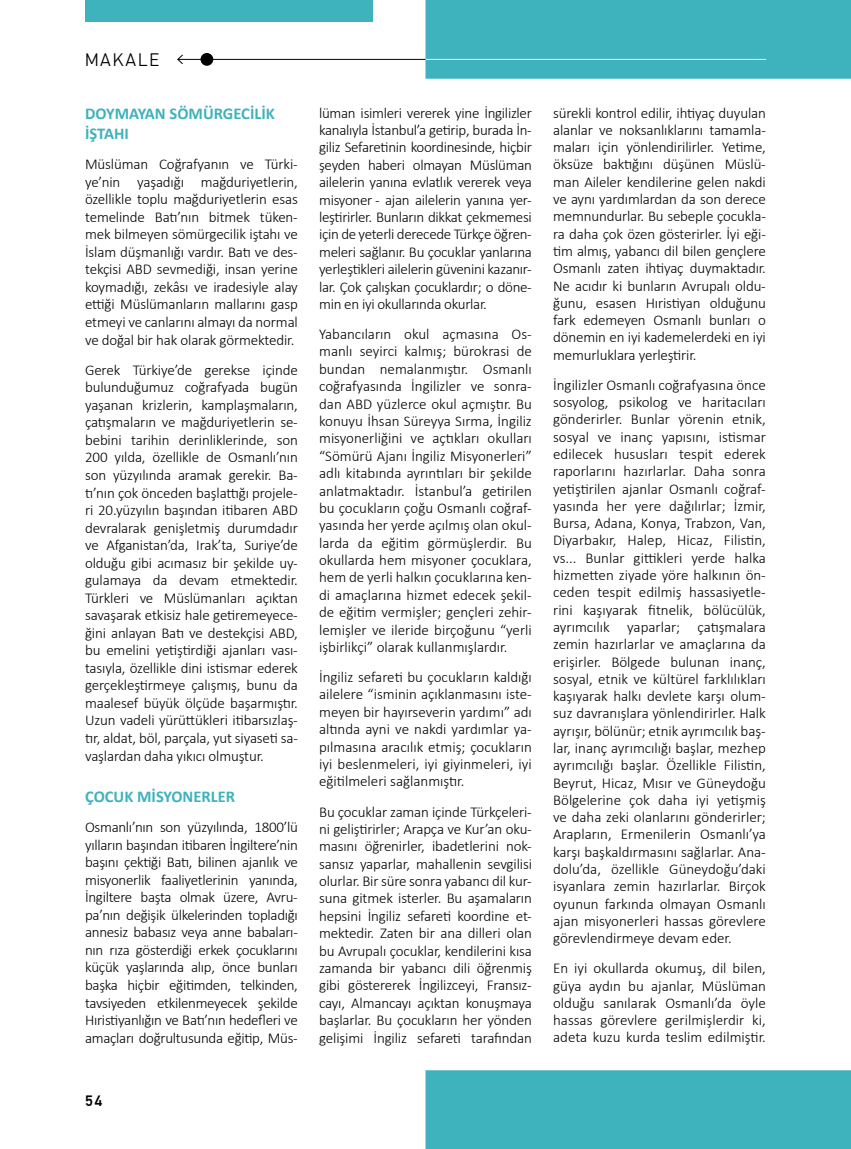
<style>
.page{position:relative;width:851px;height:1149px;background:#fff}
.page>*{position:absolute;margin:0;border:0;box-sizing:border-box;transform-origin:0 0}
.t1{font:300 18px "PF Din Text Pro";letter-spacing:.1em;color:#000}
.t2{font:700 16.5px/20.1px "Calibri";color:#3eb2bd}
.t3{font:300 15px/17.2px "Calibri";letter-spacing:-.01em;color:#000;text-align:justify}
.t4{font:500 15px "PF Din Text Pro";color:#000}
</style>
<div class="page">
<svg style="left:425px;top:0;width:425px;height:1148px"></svg>
<div style="left:85px;top:0;width:288px;height:21px;background:#3eb2bd"></div>
<hr style="left:425px;top:59px;width:340px;height:1px;background:#fff">
<div style="left:200px;top:53px;width:13px;height:13px;background:#000;border-radius:50%"></div>
<hr style="left:178px;top:59px;width:247px;height:1px;background:#000">
<svg style="left:177px;top:54px;width:6px;height:10px"></svg>
<p class="t1" style="left:85px;top:50px;width:76px">MAKALE</p>
<p class="t2" style="left:85px;top:103px;width:191px">DOYMAYAN SÖMÜRGECİLİK<br>İŞTAHI</p>
<p class="t3" style="left:85px;top:155px;width:214px">Müslüman Coğrafyanın ve Türki&shy;ye’nin yaşadığı mağduriyetlerin, özellikle toplu mağduriyetlerin esas temelinde Batı’nın bitmek tüken&shy;mek bilmeyen sömürgecilik iştahı ve İslam düşmanlığı vardır. Batı ve des&shy;tekçisi ABD sevmediği, insan yerine koymadığı, zekâsı ve iradesiyle alay ettiği Müslümanların mallarını gasp etmeyi ve canlarını almayı da normal ve doğal bir hak olarak görmektedir.</p>
<p class="t3" style="left:85px;top:361px;width:214px">Gerek Türkiye’de gerekse içinde bulunduğumuz coğrafyada bugün yaşanan krizlerin, kamplaşmaların, çatışmaların ve mağduriyetlerin se&shy;bebini tarihin derinliklerinde, son 200 yılda, özellikle de Osmanlı’nın son yüzyılında aramak gerekir. Ba&shy;tı’nın çok önceden başlattığı projele&shy;ri 20.yüzyılın başından itibaren ABD devralarak genişletmiş durumdadır ve Afganistan’da, Irak’ta, Suriye’de olduğu gibi acımasız bir şekilde uy&shy;gulamaya da devam etmektedir.<br>Türkleri ve Müslümanları açıktan savaşarak etkisiz hale getiremeyece&shy;ğini anlayan Batı ve destekçisi ABD, bu emelini yetiştirdiği ajanları vası&shy;tasıyla, özellikle dini istismar ederek gerçekleştirmeye çalışmış, bunu da maalesef büyük ölçüde başarmıştır.<br>Uzun vadeli yürüttükleri itibarsızlaş&shy;tır, aldat, böl, parçala, yut siyaseti sa&shy;vaşlardan daha yıkıcı olmuştur.</p>
<p class="t2" style="left:85px;top:785px;width:151px">ÇOCUK MİSYONERLER</p>
<p class="t3" style="left:85px;top:818px;width:214px">Osmanlı’nın son yüzyılında, 1800’lü yılların başından itibaren İngiltere’nin başını çektiği Batı, bilinen ajanlık ve misyonerlik faaliyetlerinin yanında, İngiltere başta olmak üzere, Avru&shy;pa’nın değişik ülkelerinden topladığı annesiz babasız veya anne babaları&shy;nın rıza gösterdiği erkek çocuklarını küçük yaşlarında alıp, önce bunları başka hiçbir eğitimden, telkinden, tavsiyeden etkilenmeyecek şekilde Hıristiyanlığın ve Batı’nın hedefleri ve amaçları doğrultusunda eğitip, Müs-</p>
<p class="t4" style="left:85px;top:1091px;width:19px">54</p>
<p class="t3" style="left:319px;top:104px;width:214px">lüman isimleri vererek yine İngilizler kanalıyla İstanbul’a getirip, burada İn&shy;giliz Sefaretinin koordinesinde, hiçbir şeyden haberi olmayan Müslüman ailelerin yanına evlatlık vererek veya misyoner - ajan ailelerin yanına yer&shy;leştirirler. Bunların dikkat çekmemesi için de yeterli derecede Türkçe öğren&shy;meleri sağlanır. Bu çocuklar yanlarına yerleştikleri ailelerin güvenini kazanır&shy;lar. Çok çalışkan çocuklardır; o döne&shy;min en iyi okullarında okurlar.</p>
<p class="t3" style="left:319px;top:325px;width:214px">Yabancıların okul açmasına Os&shy;manlı seyirci kalmış; bürokrasi de bundan nemalanmıştır. Osmanlı coğrafyasında İngilizler ve sonra&shy;dan ABD yüzlerce okul açmıştır. Bu konuyu İhsan Süreyya Sırma, İngiliz misyonerliğini ve açtıkları okulları “Sömürü Ajanı İngiliz Misyonerleri” adlı kitabında ayrıntıları bir şekilde anlatmaktadır. İstanbul’a getirilen bu çocukların çoğu Osmanlı coğraf&shy;yasında her yerde açılmış olan okul&shy;larda da eğitim görmüşlerdir. Bu okullarda hem misyoner çocuklara, hem de yerli halkın çocuklarına ken&shy;di amaçlarına hizmet edecek şekil&shy;de eğitim vermişler; gençleri zehir&shy;lemişler ve ileride birçoğunu “yerli işbirlikçi” olarak kullanmışlardır.</p>
<p class="t3" style="left:319px;top:668px;width:214px">İngiliz sefareti bu çocukların kaldığı ailelere “isminin açıklanmasını iste&shy;meyen bir hayırseverin yardımı” adı altında ayni ve nakdi yardımlar ya&shy;pılmasına aracılık etmiş; çocukların iyi beslenmeleri, iyi giyinmeleri, iyi eğitilmeleri sağlanmıştır.</p>
<p class="t3" style="left:319px;top:802px;width:214px">Bu çocuklar zaman içinde Türkçeleri&shy;ni geliştirirler; Arapça ve Kur’an oku&shy;masını öğrenirler, ibadetlerini nok&shy;sansız yaparlar, mahallenin sevgilisi olurlar. Bir süre sonra yabancı dil kur&shy;suna gitmek isterler. Bu aşamaların hepsini İngiliz sefareti koordine et&shy;mektedir. Zaten bir ana dilleri olan bu Avrupalı çocuklar, kendilerini kısa zamanda bir yabancı dili öğrenmiş gibi göstererek İngilizceyi, Fransız&shy;cayı, Almancayı açıktan konuşmaya başlarlar. Bu çocukların her yönden gelişimi İngiliz sefareti tarafından</p>
<p class="t3" style="left:553px;top:104px;width:214px">sürekli kontrol edilir, ihtiyaç duyulan alanlar ve noksanlıklarını tamamla&shy;maları için yönlendirilirler. Yetime, öksüze baktığını düşünen Müslü&shy;man Aileler kendilerine gelen nakdi ve aynı yardımlardan da son derece memnundurlar. Bu sebeple çocukla&shy;ra daha çok özen gösterirler. İyi eği&shy;tim almış, yabancı dil bilen gençlere Osmanlı zaten ihtiyaç duymaktadır.<br>Ne acıdır ki bunların Avrupalı oldu&shy;ğunu, esasen Hıristiyan olduğunu fark edemeyen Osmanlı bunları o dönemin en iyi kademelerdeki en iyi memurluklara yerleştirir.</p>
<p class="t3" style="left:553px;top:376px;width:214px">İngilizler Osmanlı coğrafyasına önce sosyolog, psikolog ve haritacıları gönderirler. Bunlar yörenin etnik, sosyal ve inanç yapısını, istismar edilecek hususları tespit ederek raporlarını hazırlarlar. Daha sonra yetiştirilen ajanlar Osmanlı coğraf&shy;yasında her yere dağılırlar; İzmir, Bursa, Adana, Konya, Trabzon, Van, Diyarbakır, Halep, Hicaz, Filistin, vs... Bunlar gittikleri yerde halka hizmetten ziyade yöre halkının ön&shy;ceden tespit edilmiş hassasiyetle&shy;rini kaşıyarak fitnelik, bölücülük, ayrımcılık yaparlar; çatışmalara zemin hazırlarlar ve amaçlarına da erişirler. Bölgede bulunan inanç, sosyal, etnik ve kültürel farklılıkları kaşıyarak halkı devlete karşı olum&shy;suz davranışlara yönlendirirler. Halk ayrışır, bölünür; etnik ayrımcılık baş&shy;lar, inanç ayrımcılığı başlar, mezhep ayrımcılığı başlar. Özellikle Filistin, Beyrut, Hicaz, Mısır ve Güneydoğu Bölgelerine çok daha iyi yetişmiş ve daha zeki olanlarını gönderirler; Arapların, Ermenilerin Osmanlı’ya karşı başkaldırmasını sağlarlar. Ana&shy;dolu’da, özellikle Güneydoğu’daki isyanlara zemin hazırlarlar. Birçok oyunun farkında olmayan Osmanlı ajan misyonerleri hassas görevlere görevlendirmeye devam eder.</p>
<p class="t3" style="left:553px;top:959px;width:214px">En iyi okullarda okumuş, dil bilen, güya aydın bu ajanlar, Müslüman olduğu sanılarak Osmanlı’da öyle hassas görevlere gerilmişlerdir ki, adeta kuzu kurda teslim edilmiştir.</p>
</div>
